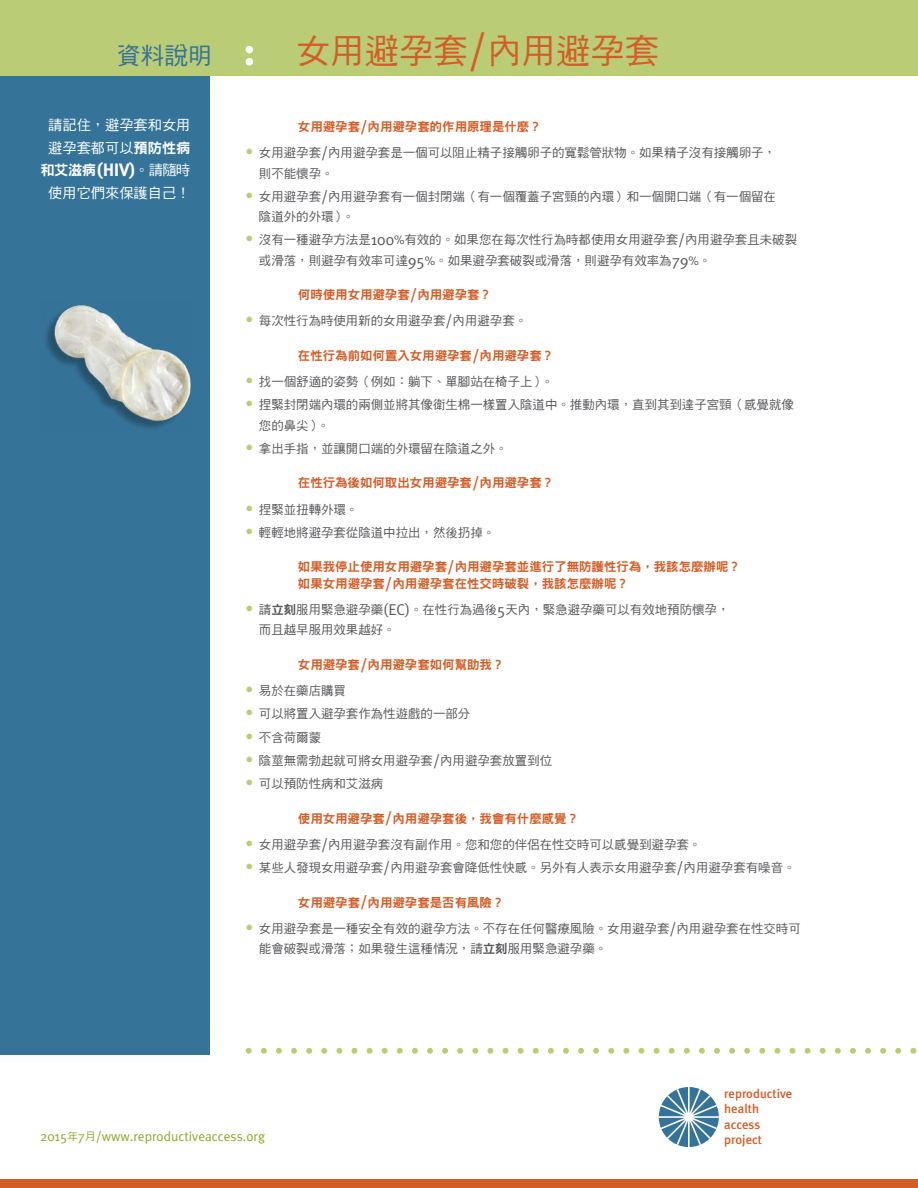
<style>
.page{position:relative;width:918px;height:1188px;background:#fff}
.page>*{position:absolute;margin:0;border:0;box-sizing:border-box;transform-origin:0 0}
.t1{font:34.35px "DF Hei Std W5";color:#d45d27}
.t2{font:23.7px "DF Hei Std W5";color:#357498}
.t3{font:700 17.85px "Meta Plus";color:#fff}
.t4{font:14.25px/22.5px "DF Hei Std W5";color:#fff}
.t5{font:13.5px "Meta Plus Normal";color:#8ca829}
.t6{font:500 12.75px/15.3px "Meta Plus";color:#d45d27}
.t7{font:12.45px/20.2px "DF Hei Std W5";color:#58585b}
.t8{font:12.45px/16.5px "DF Hei Std W9";color:#d45d27}
.s1{font-family:"Meta Plus Normal";font-size:43.35px}
.s2{font-family:"DF Hei Std W9"}
.s3{font-family:"DF Hei Std W9";font-weight:400;font-size:14.25px}
.s4{font-family:"DF Hei Std W5";font-weight:400;font-size:14.25px}
.s5{font-family:"Meta Plus";font-weight:700;font-size:15.75px}
.s6{font-family:"Meta Plus Normal";font-size:15.75px;color:#bacc76}
.s7{font-family:"Meta Plus Normal";font-size:15.75px}
.s8{font-family:"Meta Plus Normal"}
.s9{font-family:"DF Hei Std W5";font-size:10.65px}
</style>
<div class="page">
<div style="left:0;top:76px;width:210px;height:978px;background:#357498"></div>
<div style="left:0;top:0;width:918px;height:76px;background:#bacc76"></div>
<div style="left:0;top:1179px;width:918px;height:9px;background:#d45d27"></div>
<svg style="left:264px;top:1048px;width:653px;height:6px"></svg>
<svg style="left:659px;top:1087px;width:60px;height:60px"></svg>
<div style="left:246px;top:46px;width:7px;height:7px;background:#fff;border-radius:50%"></div>
<div style="left:246px;top:58px;width:7px;height:8px;background:#fff;border-radius:50%"></div>
<img style="left:46px;top:305px;width:145px;height:124px">
<h2 class="t2" style="left:117px;top:43px;width:96px">資料說明</h2>
<h1 class="t1" style="left:296px;top:32px;width:365px">女用避孕套<span class="s1">/</span>內用避孕套</h1>
<p class="t4" style="left:48px;top:114px;width:144px">請記住，避孕套和女用避孕套都可以<span class="s2">預防性病</span></p>
<h3 class="t3" style="left:41px;top:160px;width:152px"><span class="s3">和艾滋病</span> (HIV)<span class="s4">。請隨時</span></h3>
<p class="t4" style="left:48px;top:181px;width:144px">使用它們來保護自己！</p>
<p class="t8" style="left:298px;top:118px;width:245px">女用避孕套<span class="s5">/</span>內用避孕套的作用原理是什麼？</p>
<p class="t7" style="left:259px;top:143px;width:519px;text-indent:-14px"><span class="s6">•</span> 女用避孕套<span class="s7">/</span>內用避孕套是一個可以阻止精子接觸卵子的寬鬆管狀物。如果精子沒有接觸卵子，則不能懷孕。</p>
<p class="t7" style="left:259px;top:186px;width:519px;text-indent:-14px"><span class="s6">•</span> 女用避孕套<span class="s7">/</span>內用避孕套有一個封閉端（有一個覆蓋子宮頸的內環）和一個開口端（有一個留在陰道外的外環）。</p>
<p class="t7" style="left:259px;top:230px;width:540px;text-indent:-14px"><span class="s6">•</span> 沒有一種避孕方法是<span class="s7">100</span><span class="s8">%</span>有效的。如果您在每次性行為時都使用女用避孕套<span class="s7">/</span>內用避孕套且未破裂或滑落，則避孕有效率可達<span class="s7">95</span><span class="s8">%</span>。如果避孕套破裂或滑落，則避孕有效率為<span class="s7">79</span><span class="s8">%</span>。</p>
<p class="t8" style="left:298px;top:286px;width:196px">何時使用女用避孕套<span class="s5">/</span>內用避孕套？</p>
<p class="t7" style="left:245px;top:311px;width:283px"><span class="s6">•</span> 每次性行為時使用新的女用避孕套<span class="s7">/</span>內用避孕套。</p>
<p class="t8" style="left:298px;top:347px;width:258px">在性行為前如何置入女用避孕套<span class="s5">/</span>內用避孕套？</p>
<p class="t7" style="left:245px;top:371px;width:310px"><span class="s6">•</span> 找一個舒適的姿勢（例如：躺下、單腳站在椅子上）。</p>
<p class="t7" style="left:259px;top:395px;width:537px;text-indent:-14px"><span class="s6">•</span> 捏緊封閉端內環的兩側並將其像衛生棉一樣置入陰道中。推動內環，直到其到達子宮頸（感覺就像您的鼻尖）。</p>
<p class="t7" style="left:245px;top:438px;width:264px"><span class="s6">•</span> 拿出手指，並讓開口端的外環留在陰道之外。</p>
<p class="t8" style="left:298px;top:475px;width:258px">在性行為後如何取出女用避孕套<span class="s5">/</span>內用避孕套？</p>
<p class="t7" style="left:245px;top:499px;width:115px"><span class="s6">•</span> 捏緊並扭轉外環。</p>
<p class="t7" style="left:245px;top:522px;width:251px"><span class="s6">•</span> 輕輕地將避孕套從陰道中拉出，然後扔掉。</p>
<p class="t8" style="left:298px;top:559px;width:445px">如果我停止使用女用避孕套<span class="s5">/</span>內用避孕套並進行了無防護性行為，我該怎麼辦呢？如果女用避孕套<span class="s5">/</span>內用避孕套在性交時破裂，我該怎麼辦呢？</p>
<p class="t7" style="left:259px;top:599px;width:472px;text-indent:-14px"><span class="s6">•</span> 請<span class="s2">立刻</span>服用緊急避孕藥<span class="s7">(EC)</span>。在性行為過後<span class="s7">5</span>天內，緊急避孕藥可以有效地預防懷孕，而且越早服用效果越好。</p>
<p class="t8" style="left:298px;top:656px;width:208px">女用避孕套<span class="s5">/</span>內用避孕套如何幫助我？</p>
<p class="t7" style="left:245px;top:680px;width:102px"><span class="s6">•</span> 易於在藥店購買</p>
<p class="t7" style="left:245px;top:704px;width:227px"><span class="s6">•</span> 可以將置入避孕套作為性遊戲的一部分</p>
<p class="t7" style="left:245px;top:727px;width:77px"><span class="s6">•</span> 不含荷爾蒙</p>
<p class="t7" style="left:245px;top:750px;width:308px"><span class="s6">•</span> 陰莖無需勃起就可將女用避孕套<span class="s7">/</span>內用避孕套放置到位</p>
<p class="t7" style="left:245px;top:773px;width:139px"><span class="s6">•</span> 可以預防性病和艾滋病</p>
<p class="t8" style="left:298px;top:810px;width:283px">使用女用避孕套<span class="s5">/</span>內用避孕套後，我會有什麼感覺？</p>
<p class="t7" style="left:245px;top:834px;width:458px"><span class="s6">•</span> 女用避孕套<span class="s7">/</span>內用避孕套沒有副作用。您和您的伴侶在性交時可以感覺到避孕套。</p>
<p class="t7" style="left:245px;top:857px;width:552px"><span class="s6">•</span> 某些人發現女用避孕套<span class="s7">/</span>內用避孕套會降低性快感。另外有人表示女用避孕套<span class="s7">/</span>內用避孕套有噪音。</p>
<p class="t8" style="left:298px;top:894px;width:208px">女用避孕套<span class="s5">/</span>內用避孕套是否有風險？</p>
<p class="t7" style="left:259px;top:918px;width:544px;text-indent:-13px"><span class="s6">•</span> 女用避孕套是一種安全有效的避孕方法。不存在任何醫療風險。女用避孕套<span class="s7">/</span>內用避孕套在性交時可能會破裂或滑落；如果發生這種情況，請<span class="s2">立刻</span>服用緊急避孕藥。</p>
<p class="t5" style="left:40px;top:1129px;width:226px">2015<span class="s9">年</span>7<span class="s9">月</span>/www.reproductiveaccess.org</p>
<p class="t6" style="left:724px;top:1086px;width:70px">reproductive health access project</p>
</div>
